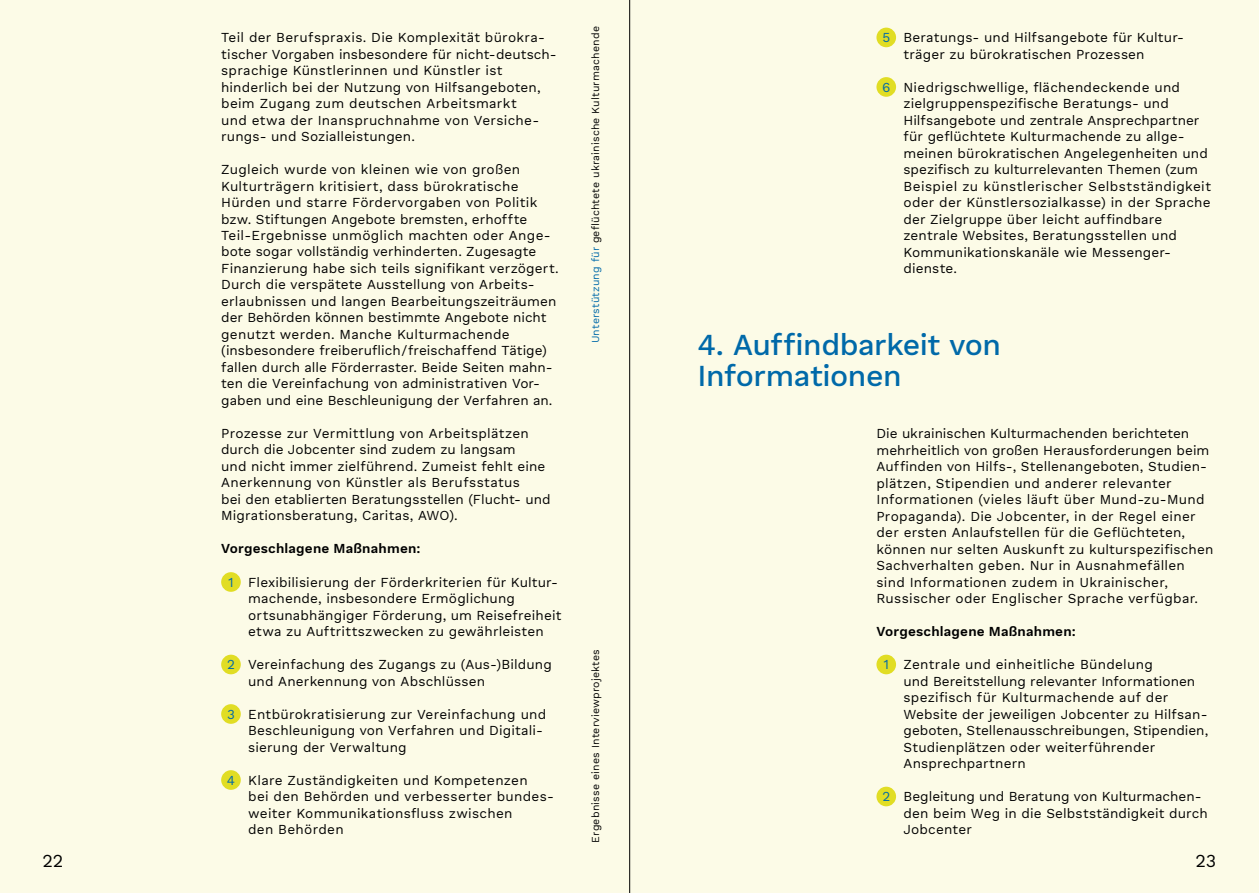
<style>
.page{position:relative;width:1259px;height:893px;background:#fcfbe7}
.page>*{position:absolute;margin:0;border:0;box-sizing:border-box;transform-origin:0 0}
.t1{font:500 30px/30.5px "Work Sans DUK";letter-spacing:-.015em;color:#0069a9}
.t2{font:18px "Work Sans DUK";color:#000}
.t3{font:13.5px/16.5px "Work Sans DUK";letter-spacing:.01em;color:#000}
.t4{font:600 13.5px "Work Sans DUK";letter-spacing:.015em;color:#000}
.t5{font:10.5px "Work Sans DUK";letter-spacing:.02em;color:#000}
.s1{color:#0069a9}
</style>
<div class="page">
<div style="left:221px;top:572px;width:20px;height:20px;background:#e1dd24;border-radius:50%"></div>
<div style="left:221px;top:655px;width:20px;height:19px;background:#e1dd24;border-radius:50%"></div>
<div style="left:221px;top:704px;width:20px;height:20px;background:#e1dd24;border-radius:50%"></div>
<div style="left:221px;top:770px;width:20px;height:20px;background:#e1dd24;border-radius:50%"></div>
<div style="left:876px;top:28px;width:20px;height:19px;background:#e1dd24;border-radius:50%"></div>
<div style="left:876px;top:77px;width:20px;height:20px;background:#e1dd24;border-radius:50%"></div>
<div style="left:876px;top:655px;width:20px;height:19px;background:#e1dd24;border-radius:50%"></div>
<div style="left:876px;top:787px;width:20px;height:19px;background:#e1dd24;border-radius:50%"></div>
<hr style="left:629px;top:0;width:1px;height:893px;background:#000">
<p class="t3" style="left:221px;top:30px;width:337px">Teil der Berufspraxis. Die Komplexität bürokra&shy;tischer Vorgaben insbesondere für nicht-deutsch&shy;sprachige Künstlerinnen und Künstler ist hinderlich bei der Nutzung von Hilfsangeboten, beim Zugang zum deutschen Arbeitsmarkt<br>und etwa der Inanspruchnahme von Versiche&shy;rungs- und Sozialleistungen.</p>
<p class="t3" style="left:221px;top:162px;width:339px">Zugleich wurde von kleinen wie von großen Kulturträgern kritisiert, dass bürokratische Hürden und starre Fördervorgaben von Politik bzw. Stiftungen Angebote bremsten, erhoffte Teil-Ergebnisse unmöglich machten oder Ange&shy;bote sogar vollständig verhinderten. Zugesagte Finanzierung habe sich teils signifikant verzögert.<br>Durch die verspätete Ausstellung von Arbeits&shy;erlaubnissen und langen Bearbeitungszeiträumen der Behörden können bestimmte Angebote nicht genutzt werden. Manche Kulturmachende (insbesondere freiberuflich / freischaffend Tätige) fallen durch alle Förderraster. Beide Seiten mahn&shy;ten die Vereinfachung von administrativen Vor&shy;gaben und eine Beschleunigung der Verfahren an.</p>
<p class="t3" style="left:221px;top:426px;width:331px">Prozesse zur Vermittlung von Arbeitsplätzen durch die Jobcenter sind zudem zu langsam<br>und nicht immer zielführend. Zumeist fehlt eine Anerkennung von Künstler als Berufsstatus<br>bei den etablierten Beratungsstellen (Flucht- und Migrationsberatung, Caritas, AWO).</p>
<p class="t4" style="left:221px;top:541px;width:201px">Vorgeschlagene Maßnahmen:</p>
<p class="t3" style="left:248px;top:574px;width:315px;text-indent:-20px"><span class="s1">1</span> Flexibilisierung der Förderkriterien für Kultur&shy;machende, insbesondere Ermöglichung ortsunabhängiger Förderung, um Reisefreiheit etwa zu Auftrittszwecken zu gewährleisten</p>
<p class="t3" style="left:248px;top:657px;width:305px;text-indent:-21px"><span class="s1">2</span> Vereinfachung des Zugangs zu (Aus-)Bildung und Anerkennung von Abschlüssen</p>
<p class="t3" style="left:248px;top:706px;width:300px;text-indent:-21px"><span class="s1">3</span> Entbürokratisierung zur Vereinfachung und<br>Beschleunigung von Verfahren und Digitali&shy;sierung der Verwaltung</p>
<p class="t3" style="left:248px;top:772px;width:307px;text-indent:-21px"><span class="s1">4</span> Klare Zuständigkeiten und Kompetenzen<br>bei den Behörden und verbesserter bundes&shy;weiter Kommunikationsfluss zwischen<br>den Behörden</p>
<p class="t5" style="left:589px;top:343px;width:319px;rotate:-90deg"><span class="s1">Unterstützung für</span> geflüchtete ukrainische Kulturmachende</p>
<p class="t5" style="left:589px;top:843px;width:195px;rotate:-90deg">Ergebnisse eines Interviewprojektes</p>
<p class="t3" style="left:903px;top:30px;width:279px;text-indent:-21px"><span class="s1">5</span> Beratungs- und Hilfsangebote für Kultur&shy;träger zu bürokratischen Prozessen</p>
<p class="t3" style="left:903px;top:79px;width:309px;text-indent:-21px"><span class="s1">6</span> Niedrigschwellige, flächendeckende und zielgruppenspezifische Beratungs- und Hilfsangebote und zentrale Ansprechpartner für geflüchtete Kulturmachende zu allge&shy;meinen bürokratischen Angelegenheiten und spezifisch zu kulturrelevanten Themen (zum Beispiel zu künstlerischer Selbstständigkeit oder der Künstlersozialkasse) in der Sprache der Zielgruppe über leicht auffindbare zentrale Websites, Beratungsstellen und Kommunikationskanäle wie Messenger&shy;dienste.</p>
<h1 class="t1" style="left:697px;top:331px;width:305px">4. Auffindbarkeit von<br>Informationen</h1>
<p class="t3" style="left:876px;top:426px;width:338px">Die ukrainischen Kulturmachenden berichteten mehrheitlich von großen Herausforderungen beim Auffinden von Hilfs-, Stellenangeboten, Studien&shy;plätzen, Stipendien und anderer relevanter Informationen (vieles läuft über Mund-zu-Mund Propaganda). Die Jobcenter, in der Regel einer der ersten Anlaufstellen für die Geflüchteten, können nur selten Auskunft zu kulturspezifischen Sachverhalten geben. Nur in Ausnahmefällen sind Informationen zudem in Ukrainischer, Russischer oder Englischer Sprache verfügbar.</p>
<p class="t4" style="left:876px;top:623px;width:201px">Vorgeschlagene Maßnahmen:</p>
<p class="t3" style="left:903px;top:657px;width:306px;text-indent:-20px"><span class="s1">1</span> Zentrale und einheitliche Bündelung<br>und Bereitstellung relevanter Informationen spezifisch für Kulturmachende auf der Website der jeweiligen Jobcenter zu Hilfsan&shy;geboten, Stellenausschreibungen, Stipendien, Studienplätzen oder weiterführender Ansprechpartnern</p>
<p class="t3" style="left:903px;top:789px;width:306px;text-indent:-21px"><span class="s1">2</span> Begleitung und Beratung von Kulturmachen&shy;den beim Weg in die Selbstständigkeit durch<br>Jobcenter</p>
<h2 class="t2" style="left:43px;top:850px;width:22px">22</h2>
<h2 class="t2" style="left:1195px;top:850px;width:22px">23</h2>
</div>
